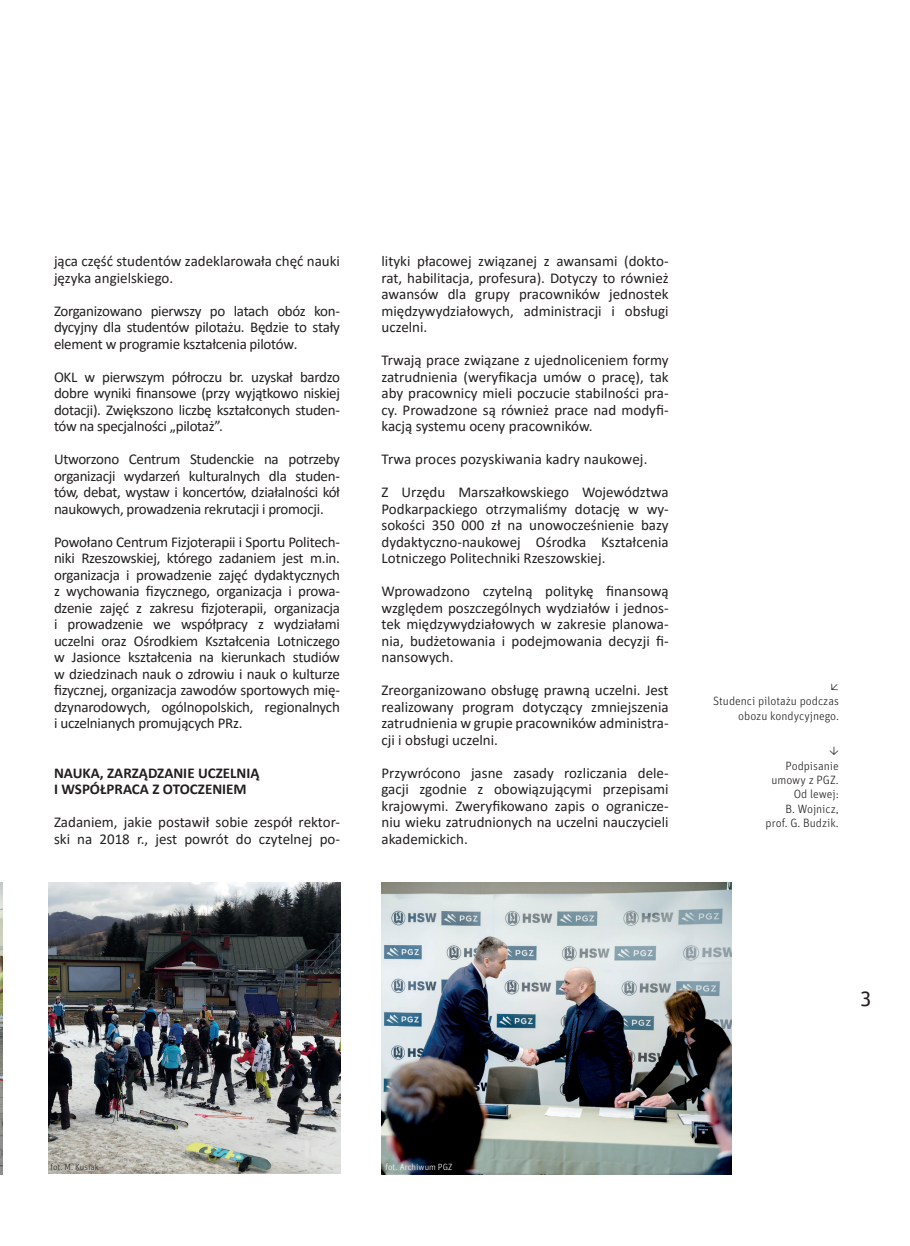
<style>
.page{position:relative;width:910px;height:1246px;background:#fff}
.page>*{position:absolute;margin:0;border:0;box-sizing:border-box;transform-origin:0 0}
.t1{font:21px "Unit Pro";color:#231f20}
.t2{font:15px/16.5px "Calibri";color:#231f20;text-align:justify}
.t3{font:700 15px/16.5px "Calibri";color:#231f20}
.t4{font:300 12px/14.4px "Unit Pro";color:#231f20;text-align:right}
.t5{font:300 9px "Unit Pro";color:#fff}
.t6{font:300 9px "Unit Pro";color:#2b292a}
</style>
<div class="page">
<img style="left:0;top:882px;width:3px;height:293px">
<img style="left:382px;top:882px;width:350px;height:293px">
<img style="left:48px;top:882px;width:292px;height:292px">
<p class="t2" style="left:54px;top:253px;width:288px">jąca część studentów zadeklarowała chęć nauki języka angielskiego.</p>
<p class="t2" style="left:54px;top:302px;width:287px">Zorganizowano pierwszy po latach obóz kon&shy;dycyjny dla studentów pilotażu. Będzie to stały element w programie kształcenia pilotów.</p>
<p class="t2" style="left:54px;top:368px;width:287px">OKL w pierwszym półroczu br. uzyskał bardzo dobre wyniki finansowe (przy wyjątkowo niskiej dotacji). Zwiększono liczbę kształconych studen&shy;tów na specjalności „pilotaż”.</p>
<p class="t2" style="left:54px;top:451px;width:288px">Utworzono Centrum Studenckie na potrzeby organizacji wydarzeń kulturalnych dla studen&shy;tów, debat, wystaw i koncertów, działalności kół naukowych, prowadzenia rekrutacji i promocji.</p>
<p class="t2" style="left:54px;top:533px;width:288px">Powołano Centrum Fizjoterapii i Sportu Politech&shy;niki Rzeszowskiej, którego zadaniem jest m.in. organizacja i prowadzenie zajęć dydaktycznych z wychowania fizycznego, organizacja i prowa&shy;dzenie zajęć z zakresu fizjoterapii, organizacja i prowadzenie we współpracy z wydziałami uczelni oraz Ośrodkiem Kształcenia Lotniczego w Jasionce kształcenia na kierunkach studiów w dziedzinach nauk o zdrowiu i nauk o kulturze fizycznej, organizacja zawodów sportowych mię&shy;dzynarodowych, ogólnopolskich, regionalnych i uczelnianych promujących PRz.</p>
<p class="t3" style="left:54px;top:764px;width:207px">NAUKA, ZARZĄDZANIE UCZELNIĄ<br>I WSPÓŁPRACA Z OTOCZENIEM</p>
<p class="t2" style="left:54px;top:814px;width:288px">Zadaniem, jakie postawił sobie zespół rektor&shy;ski na 2018 r., jest powrót do czytelnej po-</p>
<p class="t2" style="left:382px;top:253px;width:289px">lityki płacowej związanej z awansami (dokto&shy;rat, habilitacja, profesura). Dotyczy to również awansów dla grupy pracowników jednostek międzywydziałowych, administracji i obsługi uczelni.</p>
<p class="t2" style="left:382px;top:352px;width:289px">Trwają prace związane z ujednoliceniem formy zatrudnienia (weryfikacja umów o pracę), tak aby pracownicy mieli poczucie stabilności pra&shy;cy. Prowadzone są również prace nad modyfi&shy;kacją systemu oceny pracowników.</p>
<p class="t2" style="left:382px;top:451px;width:267px">Trwa proces pozyskiwania kadry naukowej.</p>
<p class="t2" style="left:382px;top:484px;width:289px">Z Urzędu Marszałkowskiego Województwa Podkarpackiego otrzymaliśmy dotację w wy&shy;sokości 350 000 zł na unowocześnienie bazy dydaktyczno-naukowej Ośrodka Kształcenia Lotniczego Politechniki Rzeszowskiej.</p>
<p class="t2" style="left:382px;top:583px;width:289px">Wprowadzono czytelną politykę finansową względem poszczególnych wydziałów i jednos&shy;tek międzywydziałowych w zakresie planowa&shy;nia, budżetowania i podejmowania decyzji fi&shy;nansowych.</p>
<p class="t2" style="left:382px;top:682px;width:289px">Zreorganizowano obsługę prawną uczelni. Jest realizowany program dotyczący zmniejszenia zatrudnienia w grupie pracowników administra&shy;cji i obsługi uczelni.</p>
<p class="t2" style="left:382px;top:764px;width:289px">Przywrócono jasne zasady rozliczania dele&shy;gacji zgodnie z obowiązującymi przepisami krajowymi. Zweryfikowano zapis o ogranicze&shy;niu wieku zatrudnionych na uczelni nauczycieli akademickich.</p>
<p class="t4" style="left:713px;top:679px;width:127px">↙<br>Studenci pilotażu podczas obozu kondycyjnego.</p>
<p class="t4" style="left:766px;top:744px;width:75px">↓<br>Podpisanie umowy z PGZ.<br>Od lewej:<br>B. Wojnicz, prof. G. Budzik.</p>
<h1 class="t1" style="left:860px;top:985px;width:12px">3</h1>
<p class="t6" style="left:50px;top:1162px;width:50px">fot. M. Kusiak</p>
<p class="t5" style="left:386px;top:1162px;width:68px">fot. Archiwum PGZ</p>
</div>
